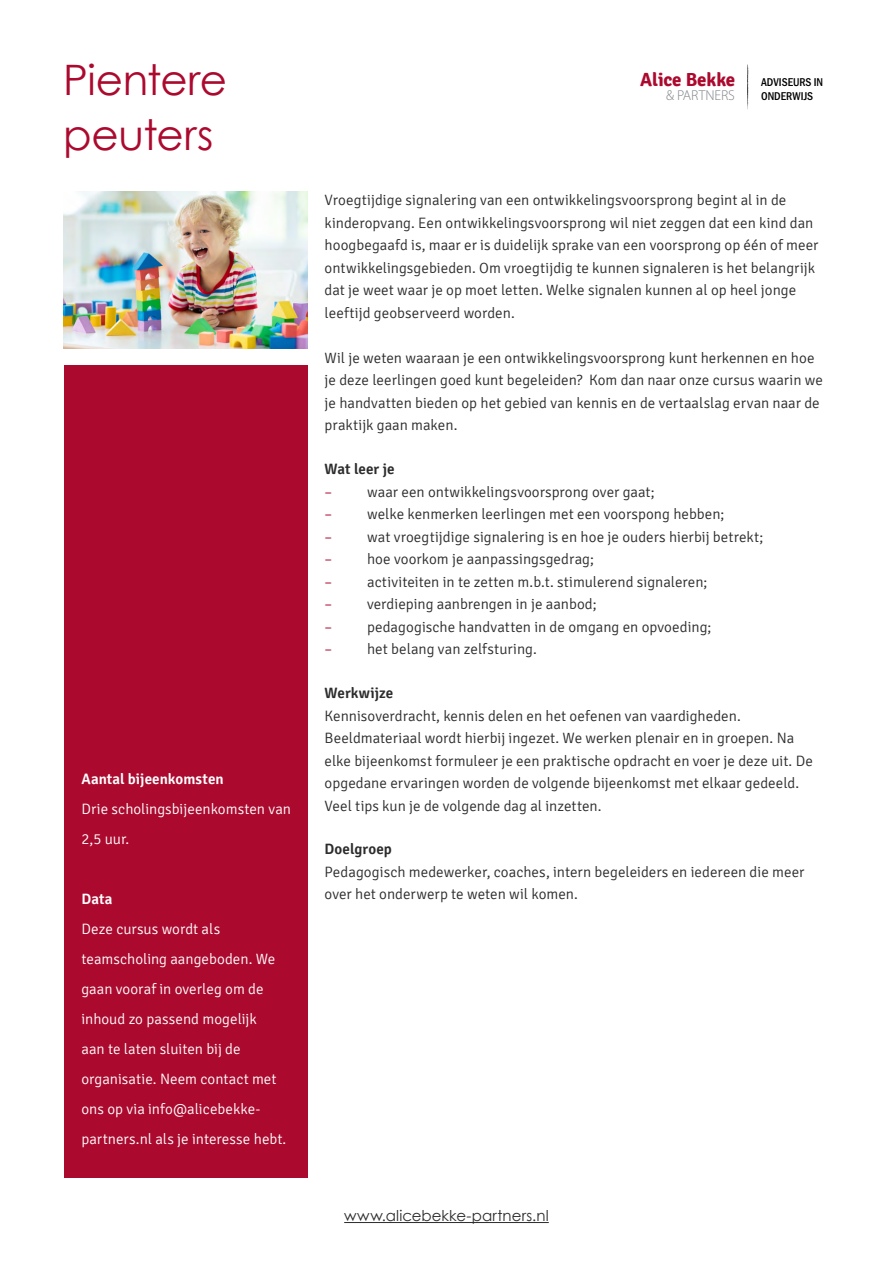
<style>
.page{position:relative;width:893px;height:1263px;background:#fff}
.page>*{position:absolute;margin:0;border:0;box-sizing:border-box;transform-origin:0 0}
.t1{font:42px/55.5px "Century Gothic";letter-spacing:-.01em;color:#ac092e}
.t2{font:700 18.9px "Signika";letter-spacing:-.005em;color:#ac092e}
.t3{font:300 15px/22.5px "Signika";color:#2d2c2d}
.t4{font:300 15px/30px "Signika";color:#fff}
.t5{font:600 15px "Signika";letter-spacing:.005em;color:#2d2c2d}
.t6{font:15px "Century Gothic";letter-spacing:.01em;color:#2d2c2d}
.t7{font:600 15px "Signika";letter-spacing:.005em;color:#fff}
.t8{font:300 14.4px "Myriad Pro";letter-spacing:-.005em;color:#808387}
.t9{font:500 11.7px "Franklin Gothic URW Cond";color:#000}
.s1{color:#ac092e}
</style>
<div class="page">
<svg style="left:747px;top:64px;width:2px;height:45px"></svg>
<hr style="left:344px;top:1222px;width:205px;height:1px;background:#2d2c2d">
<div style="left:64px;top:366px;width:244px;height:812px;background:#ac092e"></div>
<img style="left:64px;top:191px;width:244px;height:158px">
<h1 class="t1" style="left:63px;top:51px;width:165px">Pientere peuters</h1>
<p class="t7" style="left:81px;top:770px;width:144px">Aantal bijeenkomsten</p>
<p class="t4" style="left:81px;top:794px;width:211px">Drie scholingsbijeenkomsten van<br>2,5 uur.</p>
<p class="t7" style="left:81px;top:890px;width:32px">Data</p>
<p class="t4" style="left:81px;top:914px;width:206px">Deze cursus wordt als teamscholing aangeboden. We gaan vooraf in overleg om de inhoud zo passend mogelijk<br>aan te laten sluiten bij de organisatie. Neem contact met ons op via info@alicebekke&shy;partners.nl als je interesse hebt.</p>
<p class="t2" style="left:640px;top:68px;width:97px">Alice Bekke</p>
<p class="t9" style="left:761px;top:74px;width:64px">ADVISEURS IN</p>
<p class="t8" style="left:666px;top:87px;width:70px">&amp; PARTNERS</p>
<p class="t9" style="left:761px;top:88px;width:54px">ONDERWIJS</p>
<p class="t3" style="left:325px;top:189px;width:495px">Vroegtijdige signalering van een ontwikkelingsvoorsprong begint al in de kinderopvang. Een ontwikkelingsvoorsprong wil niet zeggen dat een kind dan hoogbegaafd is, maar er is duidelijk sprake van een voorsprong op één of meer ontwikkelingsgebieden. Om vroegtijdig te kunnen signaleren is het belangrijk dat je weet waar je op moet letten. Welke signalen kunnen al op heel jonge leeftijd geobserveerd worden.</p>
<p class="t3" style="left:325px;top:347px;width:500px">Wil je weten waaraan je een ontwikkelingsvoorsprong kunt herkennen en hoe je deze leerlingen goed kunt begeleiden? Kom dan naar onze cursus waarin we je handvatten bieden op het gebied van kennis en de vertaalslag ervan naar de praktijk gaan maken.</p>
<p class="t5" style="left:325px;top:460px;width:72px">Wat leer je</p>
<p class="t3" style="left:325px;top:481px;width:332px"><span class="s1">–</span> waar een ontwikkelingsvoorsprong over gaat;</p>
<p class="t3" style="left:325px;top:503px;width:401px"><span class="s1">–</span> welke kenmerken leerlingen met een voorspong hebben;</p>
<p class="t3" style="left:325px;top:526px;width:440px"><span class="s1">–</span> wat vroegtijdige signalering is en hoe je ouders hierbij betrekt;</p>
<p class="t3" style="left:325px;top:548px;width:271px"><span class="s1">–</span> hoe voorkom je aanpassingsgedrag;</p>
<p class="t3" style="left:325px;top:571px;width:384px"><span class="s1">–</span> activiteiten in te zetten m.b.t. stimulerend signaleren;</p>
<p class="t3" style="left:325px;top:593px;width:274px"><span class="s1">–</span> verdieping aanbrengen in je aanbod;</p>
<p class="t3" style="left:325px;top:616px;width:388px"><span class="s1">–</span> pedagogische handvatten in de omgang en opvoeding;</p>
<p class="t3" style="left:325px;top:638px;width:214px"><span class="s1">–</span> het belang van zelfsturing.</p>
<p class="t5" style="left:325px;top:684px;width:70px">Werkwijze</p>
<p class="t3" style="left:325px;top:704px;width:490px">Kennisoverdracht, kennis delen en het oefenen van vaardigheden.<br>Beeldmateriaal wordt hierbij ingezet. We werken plenair en in groepen. Na elke bijeenkomst formuleer je een praktische opdracht en voer je deze uit. De opgedane ervaringen worden de volgende bijeenkomst met elkaar gedeeld.<br>Veel tips kun je de volgende dag al inzetten.</p>
<p class="t5" style="left:325px;top:840px;width:69px">Doelgroep</p>
<p class="t3" style="left:325px;top:861px;width:481px">Pedagogisch medewerker, coaches, intern begeleiders en iedereen die meer over het onderwerp te weten wil komen.</p>
<p class="t6" style="left:344px;top:1206px;width:206px">www.alicebekke-partners.nl</p>
</div>
